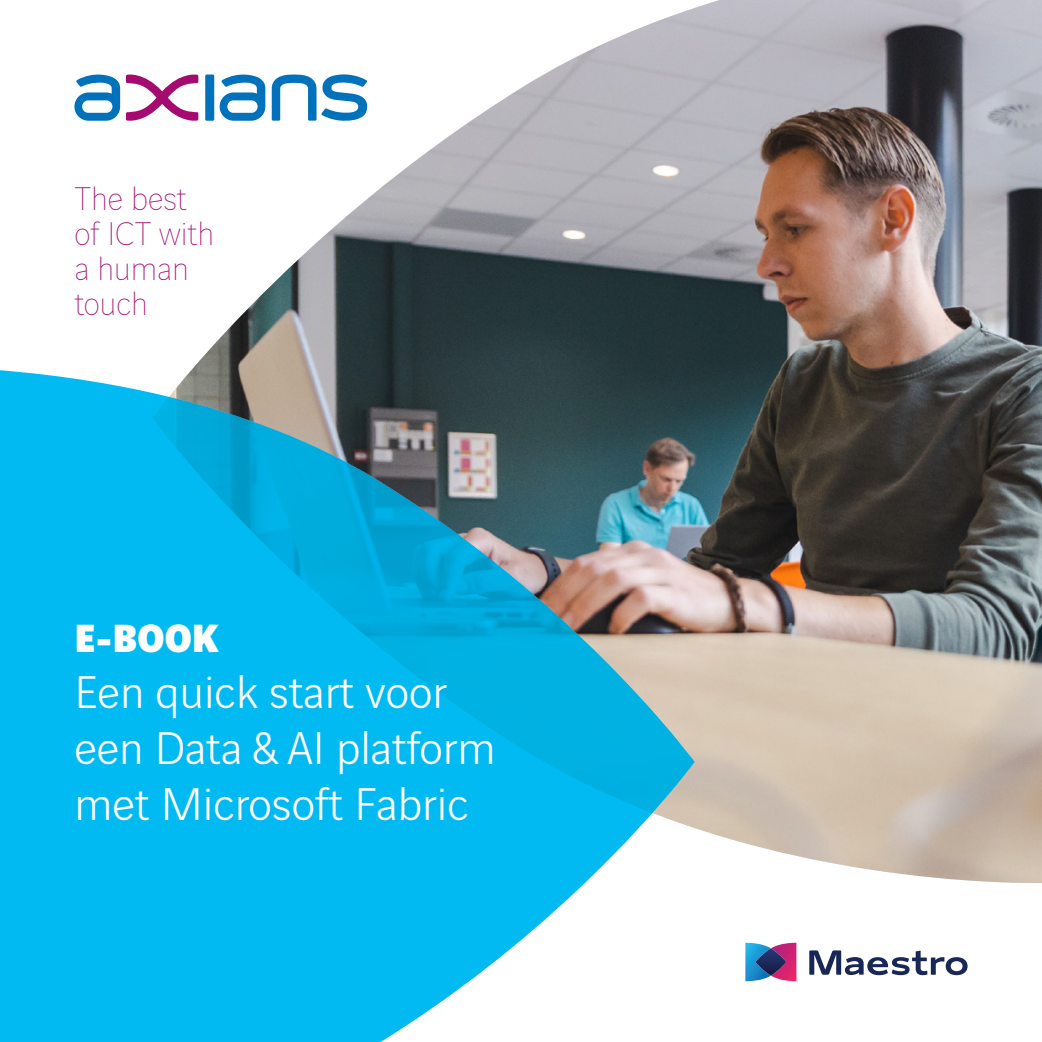
<style>
.page{position:relative;width:1042px;height:1042px;background:#fff}
.page>*{position:absolute;margin:0;border:0;box-sizing:border-box;transform-origin:0 0}
.Cover_-_Titel{font:300 49px/56px "Vinci Sans";color:#fff}
.Cover_-_Contenttype{font:900 42px "Vinci Sans";color:#fff}
.t1{font:200 35px/35px "Vinci Sans";color:#a50a70}
</style>
<div class="page">
<svg style="left:809px;top:950px;width:158px;height:25px"></svg>
<svg style="left:745px;top:943px;width:51px;height:38px"></svg>
<svg style="left:126px;top:74px;width:27px;height:47px"></svg>
<svg style="left:74px;top:74px;width:46px;height:47px"></svg>
<img style="left:153px;top:0;width:889px;height:883px">
<svg style="left:0;top:369px;width:694px;height:673px;fill:#00baf1"></svg>
<p class="t1" style="left:74px;top:179px;width:141px">The best of ICT with a human touch</p>
<p class="Cover_-_Contenttype" style="left:74px;top:603px;width:145px">E-BOOK</p>
<p class="Cover_-_Titel" style="left:74px;top:659px;width:423px">Een quick start voor een Data &amp; AI platform met Microsoft Fabric</p>
</div>
